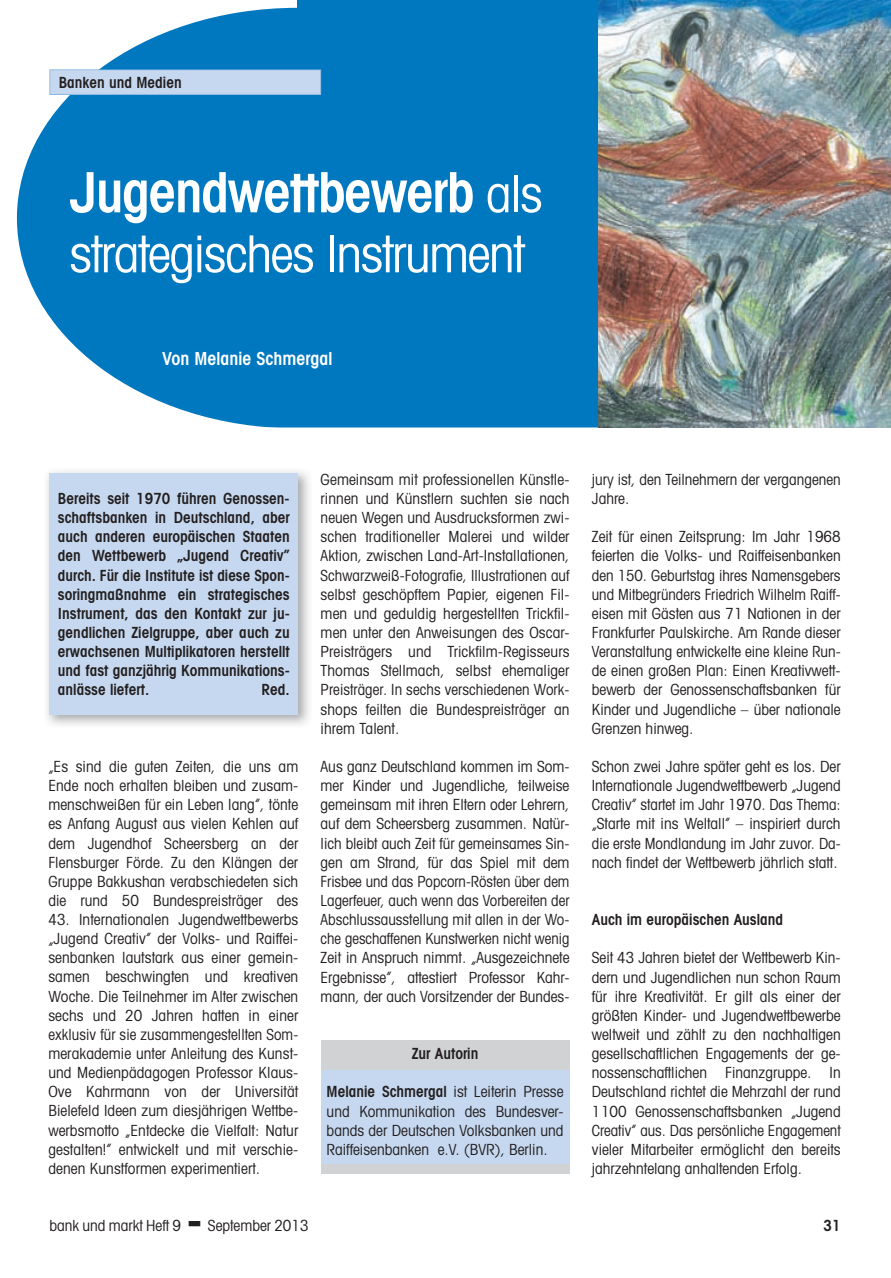
<style>
.page{position:relative;width:891px;height:1278px;background:#fff}
.page>*{position:absolute;margin:0;border:0;box-sizing:border-box;transform-origin:0 0}
.t1{font:600 condensed 55.5px "Avant Garde";letter-spacing:-.025em;color:#fff}
.t2{font:condensed 51px "Avant Garde";letter-spacing:-.025em;color:#fff}
.t3{font:600 condensed 18px "Avant Garde";color:#fff}
.t4{font:condensed 15.3px/19.2px "Avant Garde";color:#231f20;text-align:justify}
.t5{font:600 condensed 15.3px/19.2px "Avant Garde";color:#231f20;text-align:justify}
.s1{font-weight:400;font-size:51px}
.s2{font-weight:600}
</style>
<div class="page">
<svg style="left:17px;top:8px;width:581px;height:419px;background:#1985c6"></svg>
<div style="left:297px;top:0;width:308px;height:8px;background:#0078c0"></div>
<svg style="left:49px;top:69px;width:272px;height:26px;background:#bed4ed"></svg>
<div style="left:49px;top:473px;width:249px;height:241px;background:#c6d8ef"></div>
<div style="left:320px;top:1063px;width:249px;height:111px;background:#c6d8ef"></div>
<div style="left:320px;top:1040px;width:249px;height:29px;background:#d1d2d4"></div>
<div style="left:320px;top:1165px;width:249px;height:9px;background:#d1d2d4"></div>
<img style="left:598px;top:0;width:293px;height:427px">
<p class="t5" style="left:59px;top:73px;width:124px">Banken und Medien</p>
<h1 class="t1" style="left:69px;top:158px;width:475px">Jugendwettbewerb <span class="s1">als</span></h1>
<h2 class="t2" style="left:69px;top:222px;width:456px">strategisches Instrument</h2>
<p class="t3" style="left:162px;top:347px;width:172px">Von Melanie Schmergal</p>
<p class="t5" style="left:58px;top:489px;width:233px">Bereits seit 1970 führen Genossen&shy;schaftsbanken in Deutschland, aber auch anderen europäischen Staaten den Wettbewerb „Jugend Creativ” durch. Für die Institute ist diese Spon&shy;soringmaßnahme ein strategisches Instrument, das den Kontakt zur ju&shy;gendlichen Zielgruppe, aber auch zu erwachsenen Multiplikatoren herstellt und fast ganzjährig Kommunikations&shy;anlässe liefert.</p>
<p class="t5" style="left:261px;top:680px;width:30px">Red.</p>
<p class="t4" style="left:48px;top:756px;width:251px">„Es sind die guten Zeiten, die uns am Ende noch erhalten bleiben und zusam&shy;menschweißen für ein Leben lang”, tönte es Anfang August aus vielen Kehlen auf dem Jugendhof Scheersberg an der Flensburger Förde. Zu den Klängen der Gruppe Bakkushan verabschiedeten sich die rund 50 Bundespreisträger des</p>
<p class="t4" style="left:48px;top:909px;width:251px">43. Internationalen Jugendwettbewerbs „Jugend Creativ” der Volks- und Raiffei&shy;senbanken lautstark aus einer gemein&shy;samen beschwingten und kreativen Woche. Die Teilnehmer im Alter zwischen sechs und 20 Jahren hatten in einer exklusiv für sie zusammengestellten Som&shy;merakademie unter Anleitung des Kunst&shy;und Medienpädagogen Professor Klaus-Ove Kahrmann von der Universität Bielefeld Ideen zum diesjährigen Wettbe&shy;werbsmotto „Entdecke die Vielfalt: Natur gestalten!” entwickelt und mit verschie&shy;denen Kunstformen experimentiert.</p>
<p class="t4" style="left:320px;top:469px;width:250px">Gemeinsam mit professionellen Künstle&shy;rinnen und Künstlern suchten sie nach neuen Wegen und Ausdrucksformen zwi&shy;schen traditioneller Malerei und wilder Aktion, zwischen Land-Art-Installationen, Schwarzweiß-Fotografie, Illustrationen auf selbst geschöpftem Papier, eigenen Fil&shy;men und geduldig hergestellten Trickfil&shy;men unter den Anweisungen des Oscar-Preisträgers und Trickfilm-Regisseurs Thomas Stellmach, selbst ehemaliger Preisträger. In sechs verschiedenen Work&shy;shops feilten die Bundespreisträger an ihrem Talent.</p>
<p class="t4" style="left:320px;top:756px;width:250px">Aus ganz Deutschland kommen im Som&shy;mer Kinder und Jugendliche, teilweise gemeinsam mit ihren Eltern oder Lehrern, auf dem Scheersberg zusammen. Natür&shy;lich bleibt auch Zeit für gemeinsames Sin&shy;gen am Strand, für das Spiel mit dem Frisbee und das Popcorn-Rösten über dem Lagerfeuer, auch wenn das Vorbereiten der Abschlussausstellung mit allen in der Wo&shy;che geschaffenen Kunstwerken nicht wenig Zeit in Anspruch nimmt. „Ausgezeichnete Ergebnisse”, attestiert Professor Kahr&shy;mann, der auch Vorsitzender der Bundes-</p>
<p class="t5" style="left:412px;top:1044px;width:68px">Zur Autorin</p>
<p class="t4" style="left:326px;top:1082px;width:238px"><span class="s2">Melanie Schmergal</span> ist Leiterin Presse und Kommunikation des Bundesver&shy;bands der Deutschen Volksbanken und Raiffeisenbanken e.V. (BVR), Berlin.</p>
<p class="t4" style="left:592px;top:469px;width:250px">jury ist, den Teilnehmern der vergangenen<br>Jahre.</p>
<p class="t4" style="left:592px;top:527px;width:250px">Zeit für einen Zeitsprung: Im Jahr 1968 feierten die Volks- und Raiffeisenbanken den 150. Geburtstag ihres Namensgebers und Mitbegründers Friedrich Wilhelm Raiff&shy;eisen mit Gästen aus 71 Nationen in der Frankfurter Paulskirche. Am Rande dieser Veranstaltung entwickelte eine kleine Run&shy;de einen großen Plan: Einen Kreativwett&shy;bewerb der Genossenschaftsbanken für Kinder und Jugendliche – über nationale Grenzen hinweg.</p>
<p class="t4" style="left:592px;top:756px;width:250px">Schon zwei Jahre später geht es los. Der Internationale Jugendwettbewerb „Jugend Creativ” startet im Jahr 1970. Das Thema: „Starte mit ins Weltall” – inspiriert durch die erste Mondlandung im Jahr zuvor. Da&shy;nach findet der Wettbewerb jährlich statt.</p>
<p class="t5" style="left:592px;top:910px;width:193px">Auch im europäischen Ausland</p>
<p class="t4" style="left:592px;top:948px;width:250px">Seit 43 Jahren bietet der Wettbewerb Kin&shy;dern und Jugendlichen nun schon Raum für ihre Kreativität. Er gilt als einer der größten Kinder- und Jugendwettbewerbe weltweit und zählt zu den nachhaltigen gesellschaftlichen Engagements der ge&shy;nossenschaftlichen Finanzgruppe. In Deutschland richtet die Mehrzahl der rund 1 100 Genossenschaftsbanken „Jugend Creativ” aus. Das persönliche Engagement vieler Mitarbeiter ermöglicht den bereits jahrzehntelang anhaltenden Erfolg.</p>
<p class="t4" style="left:49px;top:1216px;width:133px">bank und markt Heft 9</p>
<p class="t4" style="left:208px;top:1216px;width:102px">September 2013</p>
<p class="t5" style="left:823px;top:1216px;width:19px">31</p>
</div>
